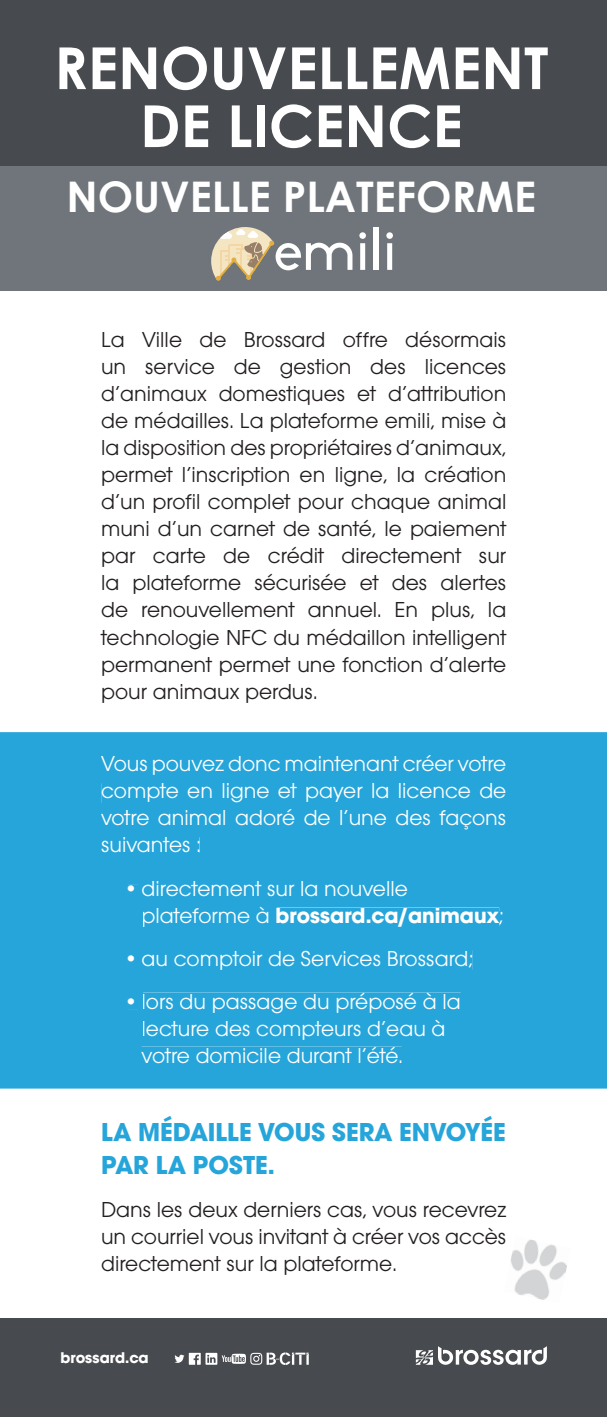
<style>
.page{position:relative;width:607px;height:1417px;background:#fff}
.page>*{position:absolute;margin:0;border:0;box-sizing:border-box;transform-origin:0 0}
.t1{font:58.27px "Biko";letter-spacing:.005em;color:#fff}
.t2{font:700 58.05px/58.1px "Century Gothic";color:#fff;text-align:center}
.t3{font:700 42.3px "Century Gothic";color:#fff}
.t4{font:700 27px/32.4px "Avant Garde Gothic Itc T";color:#26a5da}
.t5{font:22.5px/27px "Avant Garde Gothic Itc T";color:#231f20;text-align:justify}
.t6{font:22.5px/27px "Avant Garde Gothic Itc T";color:#fff}
.t7{font:700 16.2px "Avant Garde Gothic Itc T";color:#fff}
.s1{font-weight:700}
</style>
<div class="page">
<div style="left:0;top:732px;width:606px;height:356px;background:#26a5da"></div>
<div style="left:101px;top:755px;width:405px;height:20px;background:#26a5da"></div>
<div style="left:102px;top:783px;width:404px;height:20px;background:#26a5da"></div>
<div style="left:101px;top:809px;width:405px;height:21px;background:#26a5da"></div>
<div style="left:102px;top:837px;width:97px;height:16px;background:#26a5da"></div>
<div style="left:128px;top:885px;width:10px;height:10px;background:#26a5da"></div>
<div style="left:142px;top:880px;width:266px;height:16px;background:#26a5da"></div>
<div style="left:143px;top:906px;width:127px;height:20px;background:#26a5da"></div>
<div style="left:277px;top:907px;width:222px;height:19px;background:#26a5da"></div>
<svg style="left:499px;top:911px;width:3px;height:13px"></svg>
<div style="left:128px;top:955px;width:10px;height:11px;background:#26a5da"></div>
<div style="left:142px;top:950px;width:330px;height:20px;background:#26a5da"></div>
<div style="left:128px;top:998px;width:10px;height:11px;background:#26a5da"></div>
<div style="left:143px;top:993px;width:317px;height:20px;background:#26a5da"></div>
<div style="left:143px;top:1020px;width:302px;height:20px;background:#26a5da"></div>
<div style="left:141px;top:1047px;width:260px;height:16px;background:#26a5da"></div>
<img style="left:510px;top:1240px;width:57px;height:60px">
<div style="left:0;top:1319px;width:606px;height:98px;background:#474a4e"></div>
<div style="left:0;top:0;width:606px;height:166px;background:#474a4e"></div>
<div style="left:0;top:166px;width:606px;height:125px;background:#6f757a"></div>
<svg style="left:211px;top:227px;width:63px;height:54px"></svg>
<svg style="left:416px;top:1346px;width:130px;height:19px"></svg>
<svg style="left:174px;top:1352px;width:135px;height:13px"></svg>
<h2 class="t2" style="left:54px;top:38px;width:495px">RENOUVELLEMENT<br>DE LICENCE</h2>
<h3 class="t3" style="left:66px;top:170px;width:471px">NOUVELLE PLATEFORME</h3>
<h1 class="t1" style="left:273px;top:217px;width:124px">emili</h1>
<p class="t5" style="left:101px;top:326px;width:407px">La Ville de Brossard offre désormais un service de gestion des licences d’animaux domestiques et d’attribution de médailles. La plateforme emili, mise à la disposition des propriétaires d’animaux, permet l’inscription en ligne, la création d’un profil complet pour chaque animal muni d’un carnet de santé, le paiement par carte de crédit directement sur la plateforme sécurisée et des alertes de renouvellement annuel. En plus, la technologie NFC du médaillon intelligent permanent permet une fonction d’alerte pour animaux perdus.</p>
<p class="t6" style="left:101px;top:750px;width:407px;text-align:justify">Vous pouvez donc maintenant créer votre compte en ligne et payer la licence de votre animal adoré de l’une des façons suivantes :</p>
<p class="t6" style="left:141px;top:874px;width:363px;text-indent:-18px">• directement sur la nouvelle plateforme à <span class="s1">brossard.ca/animaux</span>;</p>
<p class="t6" style="left:123px;top:944px;width:351px">• au comptoir de Services Brossard;</p>
<p class="t6" style="left:141px;top:988px;width:320px;text-indent:-18px">• lors du passage du préposé à la lecture des compteurs d’eau à votre domicile durant l’été.</p>
<p class="t4" style="left:101px;top:1115px;width:406px">LA MÉDAILLE VOUS SERA ENVOYÉE<br>PAR LA POSTE.</p>
<p class="t5" style="left:101px;top:1195px;width:407px">Dans les deux derniers cas, vous recevrez un courriel vous invitant à créer vos accès directement sur la plateforme.</p>
<p class="t7" style="left:60px;top:1348px;width:90px">brossard.ca</p>
</div>
